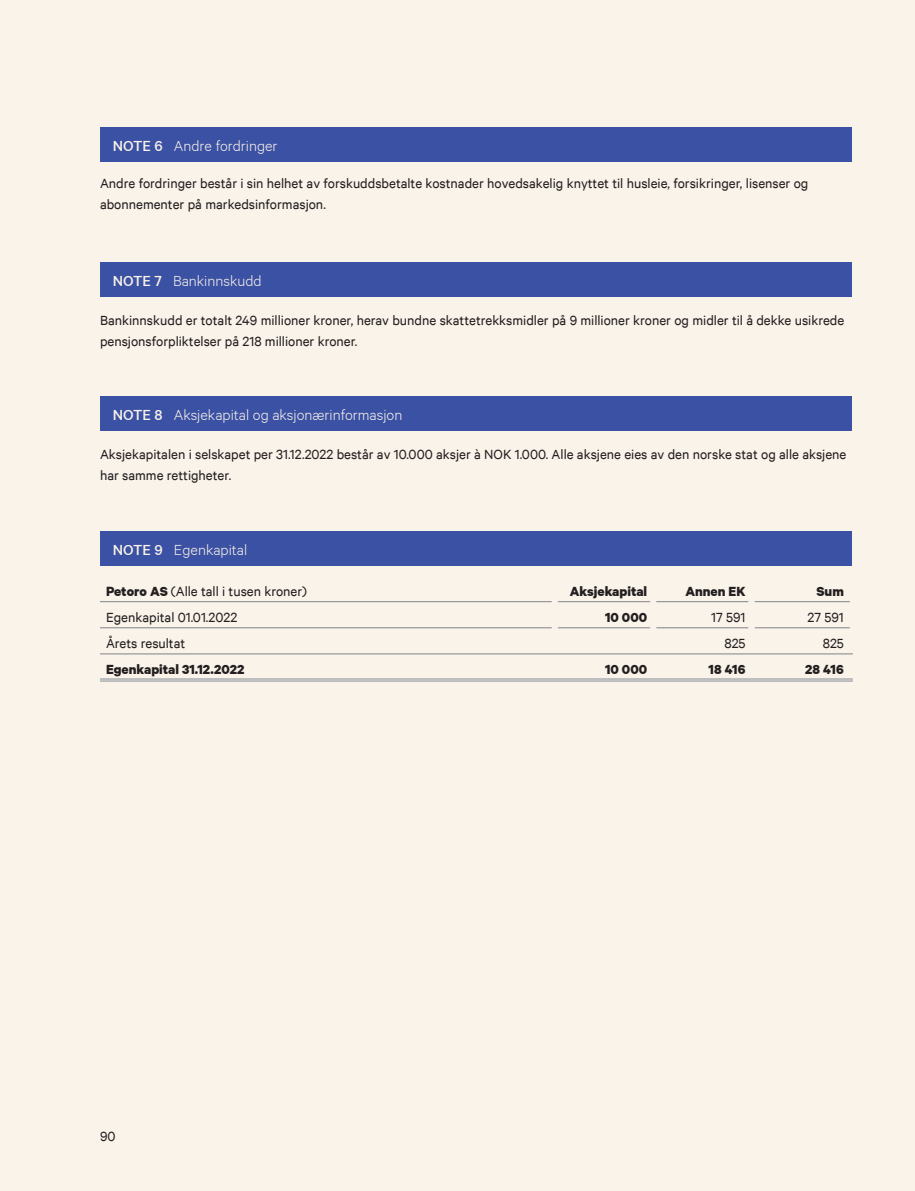
<style>
.page{position:relative;width:915px;height:1191px;background:#fff}
.page>*{position:absolute;margin:0;border:0;box-sizing:border-box;transform-origin:0 0}
.t1{font:300 16.5px "Calibre";color:#faf3ea}
.Brødtekst{font:15px/21px "Calibre";color:#231f20}
.Tabelltekst_-_høyre{font:700 15px "Calibre";color:#231f20}
.Tabelltekst_-_høyres{font:700 15px "Calibre";color:#231f20}
.Tabelltekst_-_høyres-2{font:15px "Calibre";color:#231f20}
.s1{font-weight:500}
.s2{font-weight:700}
</style>
<div class="page">
<div style="left:0;top:0;width:914px;height:1191px;background:#faf3ea"></div>
<hr style="left:100px;top:678px;width:454px;height:3px;background:#fff">
<hr style="left:554px;top:678px;width:99px;height:3px;background:#fff">
<hr style="left:653px;top:678px;width:98px;height:3px;background:#fff">
<hr style="left:751px;top:678px;width:101px;height:3px;background:#fff">
<hr style="left:100px;top:601px;width:451px;height:1px;background:#808285">
<hr style="left:557px;top:601px;width:93px;height:1px;background:#808285">
<hr style="left:656px;top:601px;width:92px;height:1px;background:#808285">
<hr style="left:754px;top:601px;width:95px;height:1px;background:#808285">
<hr style="left:100px;top:627px;width:451px;height:1px;background:#808285">
<hr style="left:557px;top:627px;width:93px;height:1px;background:#808285">
<hr style="left:656px;top:627px;width:92px;height:1px;background:#808285">
<hr style="left:754px;top:627px;width:95px;height:1px;background:#808285">
<hr style="left:100px;top:653px;width:454px;height:1px;background:#808285">
<hr style="left:554px;top:653px;width:99px;height:1px;background:#808285">
<hr style="left:653px;top:653px;width:98px;height:1px;background:#808285">
<hr style="left:751px;top:653px;width:101px;height:1px;background:#808285">
<hr style="left:100px;top:678px;width:454px;height:1px;background:#808285">
<hr style="left:100px;top:680px;width:454px;height:1px;background:#808285">
<hr style="left:554px;top:678px;width:99px;height:1px;background:#808285">
<hr style="left:554px;top:680px;width:99px;height:1px;background:#808285">
<hr style="left:653px;top:678px;width:98px;height:1px;background:#808285">
<hr style="left:653px;top:680px;width:98px;height:1px;background:#808285">
<hr style="left:751px;top:678px;width:101px;height:1px;background:#808285">
<hr style="left:751px;top:680px;width:101px;height:1px;background:#808285">
<div style="left:100px;top:128px;width:751px;height:34px;background:#3b51a3"></div>
<div style="left:100px;top:263px;width:751px;height:34px;background:#3b51a3"></div>
<div style="left:100px;top:396px;width:751px;height:34px;background:#3b51a3"></div>
<div style="left:100px;top:531px;width:751px;height:34px;background:#3b51a3"></div>
<p class="t1" style="left:113px;top:136px;width:166px"><span class="s1">NOTE 6</span> Andre fordringer</p>
<p class="Brødtekst" style="left:100px;top:172px;width:709px">Andre fordringer består i sin helhet av forskuddsbetalte kostnader hovedsakelig knyttet til husleie, forsikringer, lisenser og abonnementer på markedsinformasjon.</p>
<p class="t1" style="left:113px;top:272px;width:150px"><span class="s1">NOTE 7</span> Bankinnskudd</p>
<p class="Brødtekst" style="left:100px;top:309px;width:745px">Bankinnskudd er totalt 249 millioner kroner, herav bundne skattetrekksmidler på 9 millioner kroner og midler til å dekke usikrede pensjonsforpliktelser på 218 millioner kroner.</p>
<p class="t1" style="left:113px;top:405px;width:291px"><span class="s1">NOTE 8</span> Aksjekapital og aksjonærinformasjon</p>
<p class="Brødtekst" style="left:100px;top:443px;width:747px">Aksjekapitalen i selskapet per 31.12.2022 består av 10.000 aksjer à NOK 1.000. Alle aksjene eies av den norske stat og alle aksjene har samme rettigheter.</p>
<p class="t1" style="left:113px;top:540px;width:136px"><span class="s1">NOTE 9</span> Egenkapital</p>
<p class="Brødtekst" style="left:106px;top:580px;width:202px"><span class="s2">Petoro AS</span> (Alle tall i tusen kroner)</p>
<p class="Tabelltekst_-_høyre" style="left:569px;top:582px;width:79px">Aksjekapital</p>
<p class="Tabelltekst_-_høyres" style="left:685px;top:582px;width:62px">Annen EK</p>
<p class="Tabelltekst_-_høyres" style="left:816px;top:582px;width:29px">Sum</p>
<p class="Brødtekst" style="left:106px;top:606px;width:133px">Egenkapital 01.01.2022</p>
<p class="Tabelltekst_-_høyre" style="left:605px;top:608px;width:44px">10 000</p>
<p class="Tabelltekst_-_høyres-2" style="left:711px;top:608px;width:36px">17 591</p>
<p class="Tabelltekst_-_høyres-2" style="left:807px;top:608px;width:38px">27 591</p>
<p class="Brødtekst" style="left:106px;top:632px;width:81px">Årets resultat</p>
<p class="Tabelltekst_-_høyres-2" style="left:724px;top:634px;width:23px">825</p>
<p class="Tabelltekst_-_høyres-2" style="left:822px;top:634px;width:23px">825</p>
<p class="Tabelltekst_-_høyre" style="left:106px;top:660px;width:140px">Egenkapital 31.12.2022</p>
<p class="Tabelltekst_-_høyre" style="left:605px;top:660px;width:44px">10 000</p>
<p class="Tabelltekst_-_høyres" style="left:708px;top:660px;width:38px">18 416</p>
<p class="Tabelltekst_-_høyres" style="left:804px;top:660px;width:40px">28 416</p>
<p class="Brødtekst" style="left:100px;top:1125px;width:17px">90</p>
</div>
